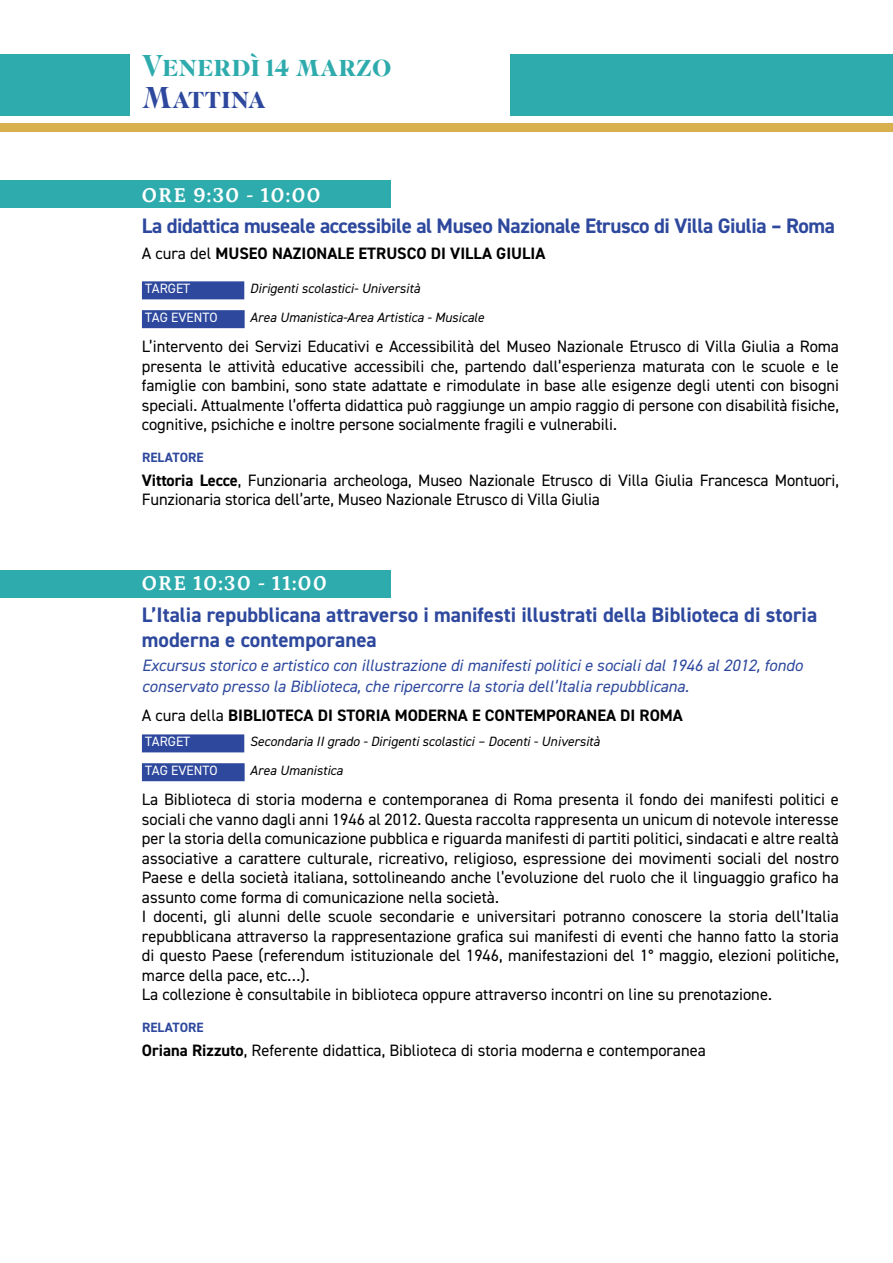
<style>
.page{position:relative;width:893px;height:1263px;background:#fff}
.page>*{position:absolute;margin:0;border:0;box-sizing:border-box;transform-origin:0 0}
.sala_aRANCIO{font:500 30px "Superior Title";color:#2eabad}
.sala_aRANCIO-2{font:500 30px "Superior Title";color:#2d489d}
.orario{font:700 21px/25.2px "DIN2014";color:#2d489d}
.orario-2{font:700 21px "DIN2014";letter-spacing:-.02em;color:#2d489d}
.orario-3{font:700 21px "Petrona";letter-spacing:.05em;color:#fff}
.paragrafo{font:16.5px/19.5px "DIN2014";color:#000;text-align:justify}
.istituto_sigla{font:16.5px/19.5px "DIN2014";letter-spacing:-.01em;color:#000}
.orario-4{font:italic 16.5px/21px "DIN2014";color:#2d489d}
.orario-5{font:700 16.5px "DIN2014";color:#000}
.t1{font:italic 13.5px "DIN2014";color:#000}
.t2{font:13.5px "DIN2014";color:#fff}
.intervengono{font:700 13.5px "DIN2014";letter-spacing:.005em;color:#2d489d}
.s1{font-weight:400}
.s2{font-weight:700}
</style>
<div class="page">
<div style="left:0;top:570px;width:390px;height:27px;background:#2eabad"></div>
<div style="left:0;top:181px;width:390px;height:27px;background:#2eabad"></div>
<div style="left:142px;top:281px;width:102px;height:18px;background:#2d489d"></div>
<div style="left:142px;top:310px;width:103px;height:18px;background:#2d489d"></div>
<div style="left:142px;top:734px;width:102px;height:18px;background:#2d489d"></div>
<div style="left:142px;top:763px;width:103px;height:18px;background:#2d489d"></div>
<div style="left:0;top:54px;width:130px;height:61px;background:#2eabad"></div>
<div style="left:511px;top:54px;width:382px;height:61px;background:#2eabad"></div>
<div style="left:0;top:123px;width:893px;height:9px;background:#d8b04e"></div>
<p class="sala_aRANCIO" style="left:142px;top:48px;width:251px">Venerdì 14 marzo</p>
<p class="sala_aRANCIO-2" style="left:142px;top:79px;width:126px">Mattina</p>
<p class="orario-3" style="left:142px;top:178px;width:180px">ORE 9:30 - 10:00</p>
<p class="orario-2" style="left:142px;top:212px;width:694px">La didattica museale accessibile al Museo Nazionale Etrusco di Villa Giulia – Roma</p>
<p class="orario-5" style="left:142px;top:242px;width:405px"><span class="s1">A cura del</span> MUSEO NAZIONALE ETRUSCO DI VILLA GIULIA</p>
<p class="t2" style="left:145px;top:280px;width:46px">TARGET</p>
<p class="t1" style="left:250px;top:280px;width:172px">Dirigenti scolastici- Università</p>
<p class="t2" style="left:145px;top:309px;width:74px">TAG EVENTO</p>
<p class="t1" style="left:250px;top:309px;width:236px">Area Umanistica-Area Artistica - Musicale</p>
<p class="paragrafo" style="left:142px;top:336px;width:699px">L’intervento dei Servizi Educativi e Accessibilità del Museo Nazionale Etrusco di Villa Giulia a Roma presenta le attività educative accessibili che, partendo dall’esperienza maturata con le scuole e le famiglie con bambini, sono state adattate e rimodulate in base alle esigenze degli utenti con bisogni speciali. Attualmente l’offerta didattica può raggiunge un ampio raggio di persone con disabilità fisiche, cognitive, psichiche e inoltre persone socialmente fragili e vulnerabili.</p>
<p class="intervengono" style="left:142px;top:448px;width:63px">RELATORE</p>
<p class="istituto_sigla" style="left:142px;top:470px;width:698px"><span class="s2">Vittoria Lecce</span>, Funzionaria archeologa, Museo Nazionale Etrusco di Villa Giulia Francesca Montuori,<br>Funzionaria storica dell’arte, Museo Nazionale Etrusco di Villa Giulia</p>
<p class="orario-3" style="left:142px;top:567px;width:187px">ORE 10:30 - 11:00</p>
<p class="orario" style="left:142px;top:601px;width:677px">L’Italia repubblicana attraverso i manifesti illustrati della Biblioteca di storia moderna e contemporanea</p>
<p class="orario-4" style="left:142px;top:654px;width:662px">Excursus storico e artistico con illustrazione di manifesti politici e sociali dal 1946 al 2012, fondo conservato presso la Biblioteca, che ripercorre la storia dell’Italia repubblicana.</p>
<p class="orario-5" style="left:142px;top:704px;width:542px"><span class="s1">A cura della</span> BIBLIOTECA DI STORIA MODERNA E CONTEMPORANEA DI ROMA</p>
<p class="t2" style="left:145px;top:733px;width:46px">TARGET</p>
<p class="t1" style="left:250px;top:733px;width:351px">Secondaria II grado - Dirigenti scolastici – Docenti - Università</p>
<p class="t2" style="left:145px;top:762px;width:74px">TAG EVENTO</p>
<p class="t1" style="left:250px;top:762px;width:94px">Area Umanistica</p>
<p class="paragrafo" style="left:142px;top:789px;width:699px">La Biblioteca di storia moderna e contemporanea di Roma presenta il fondo dei manifesti politici e sociali che vanno dagli anni 1946 al 2012. Questa raccolta rappresenta un unicum di notevole interesse per la storia della comunicazione pubblica e riguarda manifesti di partiti politici, sindacati e altre realtà associative a carattere culturale, ricreativo, religioso, espressione dei movimenti sociali del nostro Paese e della società italiana, sottolineando anche l’evoluzione del ruolo che il linguaggio grafico ha assunto come forma di comunicazione nella società.</p>
<p class="paragrafo" style="left:142px;top:906px;width:698px">I docenti, gli alunni delle scuole secondarie e universitari potranno conoscere la storia dell’Italia repubblicana attraverso la rappresentazione grafica sui manifesti di eventi che hanno fatto la storia di questo Paese (referendum istituzionale del 1946, manifestazioni del 1° maggio, elezioni politiche, marce della pace, etc…).</p>
<p class="paragrafo" style="left:142px;top:984px;width:631px">La collezione è consultabile in biblioteca oppure attraverso incontri on line su prenotazione.</p>
<p class="intervengono" style="left:142px;top:1018px;width:63px">RELATORE</p>
<p class="istituto_sigla" style="left:142px;top:1040px;width:565px"><span class="s2">Oriana Rizzuto</span>, Referente didattica, Biblioteca di storia moderna e contemporanea</p>
</div>
